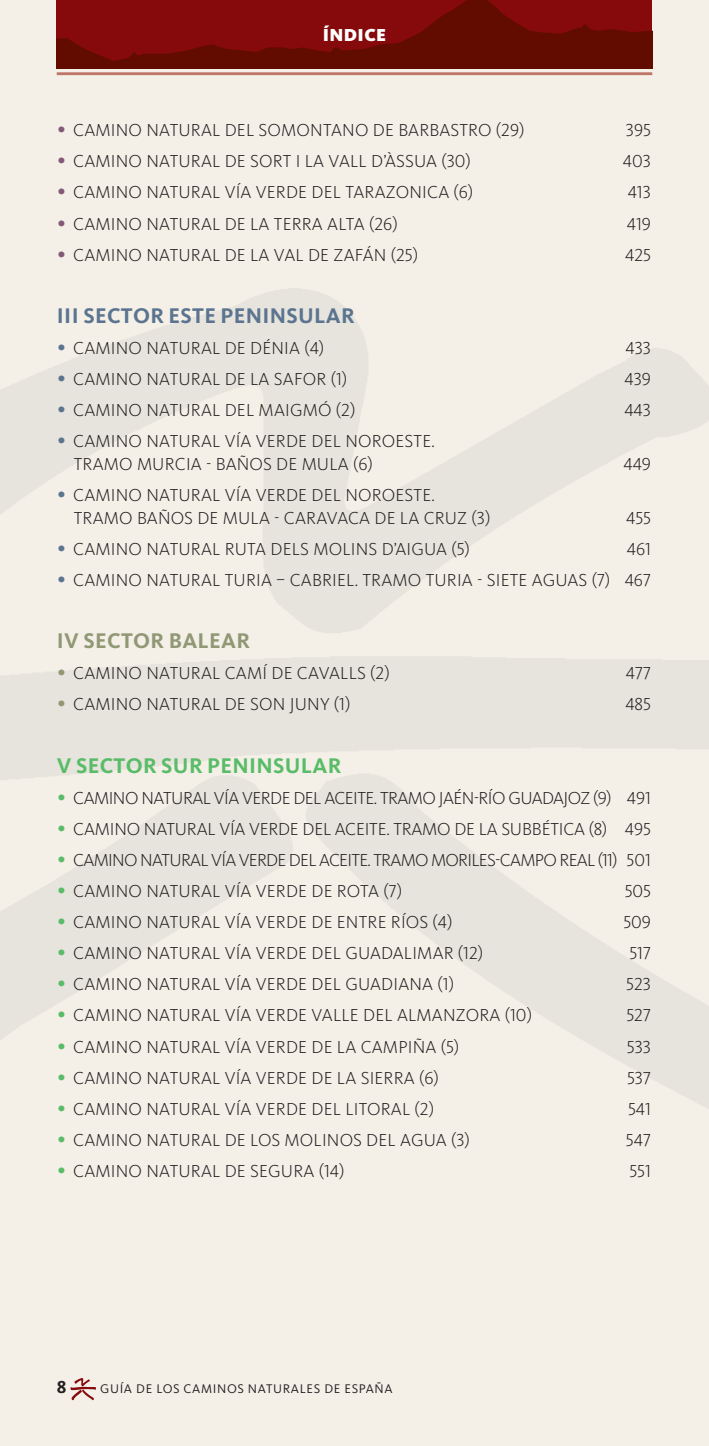
<style>
.page{position:relative;width:709px;height:1446px;background:#fff}
.page>*{position:absolute;margin:0;border:0;box-sizing:border-box;transform-origin:0 0}
.t1{font:700 22px "Kievit";letter-spacing:.015em;color:#5b748f}
.t2{font:700 22px "Kievit";letter-spacing:.015em;color:#59bc68}
.t3{font:700 22px "Kievit";letter-spacing:.015em;color:#919875}
.t4{font:300 18px/22.6px "Kievit OT";letter-spacing:.01em;color:#231f20}
.t5{font:300 18px "Kievit OT";letter-spacing:-.04em;color:#231f20}
.t6{font:300 18px "Kievit OT";letter-spacing:-.03em;color:#231f20}
.t7{font:300 18px "Kievit OT";letter-spacing:-.01em;color:#231f20}
.t8{font:900 18px "Kievit";letter-spacing:.02em;color:#fff}
.t9{font:700 18px "Kievit";color:#231f20}
.t10{font:13px "Kievit OT";letter-spacing:.05em;color:#231f20}
.s1{font-size:30px;color:#835a76}
.s2{font-size:30px;color:#5b748f}
.s3{font-size:30px;color:#919875}
.s4{font-size:30px;color:#59bc68}
</style>
<div class="page">
<div style="left:0;top:0;width:709px;height:1446px;background:linear-gradient(to right,#f0ece5,#f1ede5)"></div>
<img style="left:70px;top:1378px;width:26px;height:23px">
<img style="left:57px;top:0;width:595px;height:68px">
<hr style="left:57px;top:72px;width:595px;height:3px;background:#be7667">
<p class="t8" style="left:323px;top:24px;width:65px">ÍNDICE</p>
<p class="t4" style="left:57px;top:119px;width:469px"><span class="s1">•</span> CAMINO NATURAL DEL SOMONTANO DE BARBASTRO (29)</p>
<p class="t4" style="left:626px;top:119px;width:27px">395</p>
<p class="t4" style="left:57px;top:150px;width:415px"><span class="s1">•</span> CAMINO NATURAL DE SORT I LA VALL D’ÀSSUA (30)</p>
<p class="t4" style="left:623px;top:150px;width:30px">403</p>
<p class="t4" style="left:57px;top:181px;width:418px"><span class="s1">•</span> CAMINO NATURAL VÍA VERDE DEL TARAZONICA (6)</p>
<p class="t4" style="left:627px;top:181px;width:25px">413</p>
<p class="t4" style="left:57px;top:212px;width:342px"><span class="s1">•</span> CAMINO NATURAL DE LA TERRA ALTA (26)</p>
<p class="t4" style="left:627px;top:212px;width:26px">419</p>
<p class="t4" style="left:57px;top:243px;width:363px"><span class="s1">•</span> CAMINO NATURAL DE LA VAL DE ZAFÁN (25)</p>
<p class="t4" style="left:625px;top:243px;width:27px">425</p>
<p class="t1" style="left:57px;top:303px;width:299px">III SECTOR ESTE PENINSULAR</p>
<p class="t4" style="left:57px;top:336px;width:269px"><span class="s2">•</span> CAMINO NATURAL DE DÉNIA (4)</p>
<p class="t4" style="left:625px;top:336px;width:27px">433</p>
<p class="t4" style="left:57px;top:368px;width:292px"><span class="s2">•</span> CAMINO NATURAL DE LA SAFOR (1)</p>
<p class="t4" style="left:624px;top:368px;width:28px">439</p>
<p class="t4" style="left:57px;top:399px;width:300px"><span class="s2">•</span> CAMINO NATURAL DEL MAIGMÓ (2)</p>
<p class="t4" style="left:624px;top:399px;width:28px">443</p>
<p class="t4" style="left:74px;top:430px;width:362px;text-indent:-17px"><span class="s2">•</span> CAMINO NATURAL VÍA VERDE DEL NOROESTE.<br>TRAMO MURCIA - BAÑOS DE MULA (6)</p>
<p class="t4" style="left:623px;top:452px;width:29px">449</p>
<p class="t4" style="left:74px;top:483px;width:418px;text-indent:-17px"><span class="s2">•</span> CAMINO NATURAL VÍA VERDE DEL NOROESTE.<br>TRAMO BAÑOS DE MULA - CARAVACA DE LA CRUZ (3)</p>
<p class="t4" style="left:626px;top:506px;width:26px">455</p>
<p class="t4" style="left:57px;top:537px;width:415px"><span class="s2">•</span> CAMINO NATURAL RUTA DELS MOLINS D’AIGUA (5)</p>
<p class="t4" style="left:627px;top:537px;width:26px">461</p>
<p class="t4" style="left:57px;top:568px;width:595px"><span class="s2">•</span> CAMINO NATURAL TURIA – CABRIEL. TRAMO TURIA - SIETE AGUAS (7) 467</p>
<p class="t3" style="left:57px;top:628px;width:195px">IV SECTOR BALEAR</p>
<p class="t4" style="left:57px;top:662px;width:334px"><span class="s3">•</span> CAMINO NATURAL CAMÍ DE CAVALLS (2)</p>
<p class="t4" style="left:626px;top:662px;width:27px">477</p>
<p class="t4" style="left:57px;top:693px;width:295px"><span class="s3">•</span> CAMINO NATURAL DE SON JUNY (1)</p>
<p class="t4" style="left:625px;top:693px;width:27px">485</p>
<p class="t2" style="left:57px;top:752px;width:286px">V SECTOR SUR PENINSULAR</p>
<p class="t6" style="left:57px;top:787px;width:595px"><span class="s4">•</span> CAMINO NATURAL VÍA VERDE DEL ACEITE. TRAMO JAÉN-RÍO GUADAJOZ (9) 491</p>
<p class="t7" style="left:57px;top:818px;width:595px"><span class="s4">•</span> CAMINO NATURAL VÍA VERDE DEL ACEITE. TRAMO DE LA SUBBÉTICA (8) 495</p>
<p class="t5" style="left:57px;top:849px;width:596px"><span class="s4">•</span> CAMINO NATURAL VÍA VERDE DEL ACEITE. TRAMO MORILES-CAMPO REAL (11) 501</p>
<p class="t4" style="left:57px;top:879px;width:347px"><span class="s4">•</span> CAMINO NATURAL VÍA VERDE DE ROTA (7)</p>
<p class="t4" style="left:624px;top:879px;width:28px">505</p>
<p class="t4" style="left:57px;top:910px;width:397px"><span class="s4">•</span> CAMINO NATURAL VÍA VERDE DE ENTRE RÍOS (4)</p>
<p class="t4" style="left:623px;top:910px;width:29px">509</p>
<p class="t4" style="left:57px;top:942px;width:428px"><span class="s4">•</span> CAMINO NATURAL VÍA VERDE DEL GUADALIMAR (12)</p>
<p class="t4" style="left:629px;top:942px;width:23px">517</p>
<p class="t4" style="left:57px;top:973px;width:399px"><span class="s4">•</span> CAMINO NATURAL VÍA VERDE DEL GUADIANA (1)</p>
<p class="t4" style="left:626px;top:973px;width:26px">523</p>
<p class="t4" style="left:57px;top:1004px;width:477px"><span class="s4">•</span> CAMINO NATURAL VÍA VERDE VALLE DEL ALMANZORA (10)</p>
<p class="t4" style="left:626px;top:1004px;width:26px">527</p>
<p class="t4" style="left:57px;top:1035px;width:404px"><span class="s4">•</span> CAMINO NATURAL VÍA VERDE DE LA CAMPIÑA (5)</p>
<p class="t4" style="left:627px;top:1035px;width:26px">533</p>
<p class="t4" style="left:57px;top:1066px;width:383px"><span class="s4">•</span> CAMINO NATURAL VÍA VERDE DE LA SIERRA (6)</p>
<p class="t4" style="left:627px;top:1066px;width:25px">537</p>
<p class="t4" style="left:57px;top:1097px;width:379px"><span class="s4">•</span> CAMINO NATURAL VÍA VERDE DEL LITORAL (2)</p>
<p class="t4" style="left:628px;top:1097px;width:24px">541</p>
<p class="t4" style="left:57px;top:1128px;width:414px"><span class="s4">•</span> CAMINO NATURAL DE LOS MOLINOS DEL AGUA (3)</p>
<p class="t4" style="left:626px;top:1128px;width:27px">547</p>
<p class="t4" style="left:57px;top:1159px;width:289px"><span class="s4">•</span> CAMINO NATURAL DE SEGURA (14)</p>
<p class="t4" style="left:629px;top:1159px;width:23px">551</p>
<p class="t9" style="left:57px;top:1377px;width:11px">8</p>
<p class="t10" style="left:100px;top:1381px;width:177px">CAMINO NATURAL DEL TAJO</p>
<p class="t10" style="left:100px;top:1380px;width:294px">GUÍA DE LOS CAMINOS NATURALES DE ESPAÑA</p>
</div>
